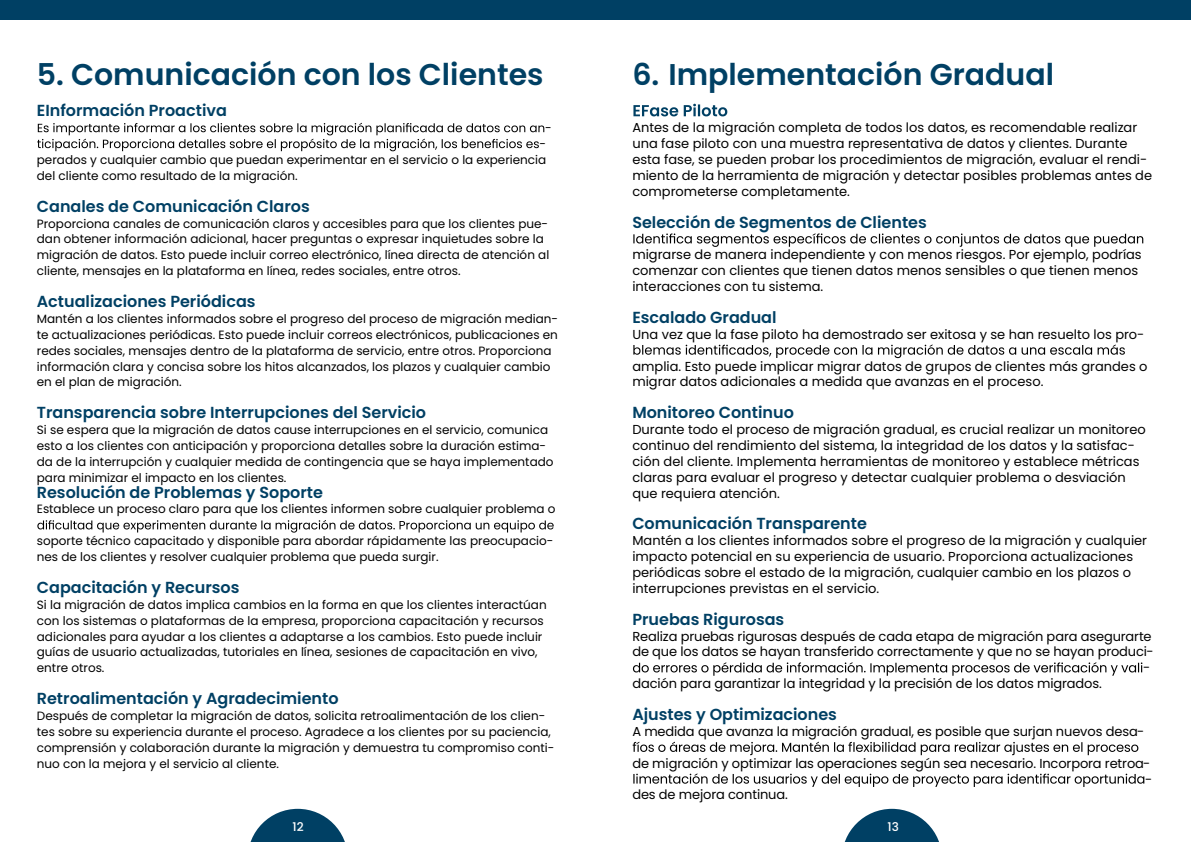
<style>
.page{position:relative;width:1191px;height:842px;background:#fff}
.page>*{position:absolute;margin:0;border:0;box-sizing:border-box;transform-origin:0 0}
.t1{font:600 30px "Poppins";color:#004064}
.t2{font:600 16px "Poppins";color:#004064}
.t3{font:13px/15.9px "Poppins";color:#000}
.t4{font:12px/15.9px "Poppins";color:#000}
.t5{font:500 12px "Poppins";color:#fff}
</style>
<div class="page">
<svg style="left:844px;top:809px;width:95px;height:33px"></svg>
<svg style="left:250px;top:809px;width:95px;height:33px"></svg>
<div style="left:595px;top:0;width:596px;height:19px;background:#004064"></div>
<div style="left:0;top:0;width:595px;height:19px;background:#004064"></div>
<svg style="left:37px;top:123px;width:507px;height:28px"></svg>
<svg style="left:37px;top:520px;width:516px;height:13px"></svg>
<svg style="left:633px;top:104px;width:94px;height:12px"></svg>
<svg style="left:633px;top:233px;width:510px;height:14px"></svg>
<svg style="left:633px;top:344px;width:491px;height:14px"></svg>
<svg style="left:633px;top:662px;width:509px;height:14px"></svg>
<svg style="left:632px;top:742px;width:506px;height:13px"></svg>
<svg style="left:633px;top:773px;width:511px;height:14px"></svg>
<h1 class="t1" style="left:37px;top:57px;width:508px">5. Comunicación con los Clientes</h1>
<h2 class="t2" style="left:37px;top:101px;width:191px">EInformación Proactiva</h2>
<p class="t4" style="left:545px;top:120px;width:8px">-</p>
<p class="t4" style="left:539px;top:136px;width:8px">-</p>
<p class="t4" style="left:37px;top:152px;width:511px">perados y cualquier cambio que puedan experimentar en el servicio o la experiencia</p>
<p class="t4" style="left:37px;top:168px;width:262px">del cliente como resultado de la migración.</p>
<h2 class="t2" style="left:37px;top:197px;width:274px">Canales de Comunicación Claros</h2>
<p class="t4" style="left:37px;top:215px;width:514px">Proporciona canales de comunicación claros y accesibles para que los clientes pue&shy;dan obtener información adicional, hacer preguntas o expresar inquietudes sobre la migración de datos. Esto puede incluir correo electrónico, línea directa de atención al cliente, mensajes en la plataforma en línea, redes sociales, entre otros.</p>
<h2 class="t2" style="left:37px;top:292px;width:220px">Actualizaciones Periódicas</h2>
<p class="t4" style="left:37px;top:311px;width:523px">Mantén a los clientes informados sobre el progreso del proceso de migración median&shy;te actualizaciones periódicas. Esto puede incluir correos electrónicos, publicaciones en redes sociales, mensajes dentro de la plataforma de servicio, entre otros. Proporciona información clara y concisa sobre los hitos alcanzados, los plazos y cualquier cambio en el plan de migración.</p>
<h2 class="t2" style="left:37px;top:403px;width:391px">Transparencia sobre Interrupciones del Servicio</h2>
<p class="t4" style="left:37px;top:422px;width:518px">Si se espera que la migración de datos cause interrupciones en el servicio, comunica esto a los clientes con anticipación y proporciona detalles sobre la duración estima&shy;da de la interrupción y cualquier medida de contingencia que se haya implementado para minimizar el impacto en los clientes.</p>
<h2 class="t2" style="left:37px;top:483px;width:288px">Resolución de Problemas y Soporte</h2>
<p class="t4" style="left:37px;top:501px;width:520px">Establece un proceso claro para que los clientes informen sobre cualquier problema o</p>
<p class="t4" style="left:37px;top:533px;width:518px">soporte técnico capacitado y disponible para abordar rápidamente las preocupacio&shy;nes de los clientes y resolver cualquier problema que pueda surgir.</p>
<h2 class="t2" style="left:37px;top:578px;width:204px">Capacitación y Recursos</h2>
<p class="t4" style="left:37px;top:597px;width:511px">Si la migración de datos implica cambios en la forma en que los clientes interactúan con los sistemas o plataformas de la empresa, proporciona capacitación y recursos adicionales para ayudar a los clientes a adaptarse a los cambios. Esto puede incluir guías de usuario actualizadas, tutoriales en línea, sesiones de capacitación en vivo, entre otros.</p>
<h2 class="t2" style="left:37px;top:689px;width:303px">Retroalimentación y Agradecimiento</h2>
<p class="t4" style="left:37px;top:708px;width:519px">Después de completar la migración de datos, solicita retroalimentación de los clien&shy;tes sobre su experiencia durante el proceso. Agradece a los clientes por su paciencia, comprensión y colaboración durante la migración y demuestra tu compromiso conti&shy;nuo con la mejora y el servicio al cliente.</p>
<h1 class="t1" style="left:632px;top:57px;width:423px">6. Implementación Gradual</h1>
<p class="t3" style="left:632px;top:120px;width:521px">Antes de la migración completa de todos los datos, es recomendable realizar una fase piloto con una muestra representativa de datos y clientes. Durante esta fase, se pueden probar los procedimientos de migración, evaluar el rendi&shy;miento de la herramienta de migración y detectar posibles problemas antes de comprometerse completamente.</p>
<h2 class="t2" style="left:632px;top:213px;width:296px">Selección de Segmentos de Clientes</h2>
<p class="t3" style="left:632px;top:247px;width:511px">migrarse de manera independiente y con menos riesgos. Por ejemplo, podrías comenzar con clientes que tienen datos menos sensibles o que tienen menos interacciones con tu sistema.</p>
<h2 class="t2" style="left:632px;top:308px;width:146px">Escalado Gradual</h2>
<p class="t3" style="left:632px;top:326px;width:513px">Una vez que la fase piloto ha demostrado ser exitosa y se han resuelto los pro-</p>
<p class="t3" style="left:632px;top:358px;width:517px">amplia. Esto puede implicar migrar datos de grupos de clientes más grandes o migrar datos adicionales a medida que avanzas en el proceso.</p>
<h2 class="t2" style="left:632px;top:403px;width:163px">Monitoreo Continuo</h2>
<p class="t3" style="left:632px;top:422px;width:515px">Durante todo el proceso de migración gradual, es crucial realizar un monitoreo continuo del rendimiento del sistema, la integridad de los datos y la satisfac&shy;ción del cliente. Implementa herramientas de monitoreo y establece métricas claras para evaluar el progreso y detectar cualquier problema o desviación que requiera atención.</p>
<h2 class="t2" style="left:632px;top:514px;width:236px">Comunicación Transparente</h2>
<p class="t3" style="left:632px;top:533px;width:516px">Mantén a los clientes informados sobre el progreso de la migración y cualquier impacto potencial en su experiencia de usuario. Proporciona actualizaciones periódicas sobre el estado de la migración, cualquier cambio en los plazos o interrupciones previstas en el servicio.</p>
<h2 class="t2" style="left:632px;top:610px;width:153px">Pruebas Rigurosas</h2>
<p class="t3" style="left:632px;top:628px;width:521px">Realiza pruebas rigurosas después de cada etapa de migración para asegurarte</p>
<p class="t3" style="left:632px;top:644px;width:522px">de que los datos se hayan transferido correctamente y que no se hayan produci-</p>
<p class="t3" style="left:1143px;top:660px;width:9px">-</p>
<p class="t3" style="left:632px;top:676px;width:471px">dación para garantizar la integridad y la precisión de los datos migrados.</p>
<h2 class="t2" style="left:632px;top:705px;width:206px">Ajustes y Optimizaciones</h2>
<p class="t3" style="left:632px;top:723px;width:513px">A medida que avanza la migración gradual, es posible que surjan nuevos desa-</p>
<p class="t3" style="left:632px;top:755px;width:519px">de migración y optimizar las operaciones según sea necesario. Incorpora retroa-</p>
<p class="t3" style="left:1145px;top:771px;width:9px">-</p>
<p class="t3" style="left:632px;top:787px;width:157px">des de mejora continua.</p>
<p class="t5" style="left:292px;top:820px;width:13px">12</p>
<p class="t5" style="left:887px;top:820px;width:13px">13</p>
</div>
